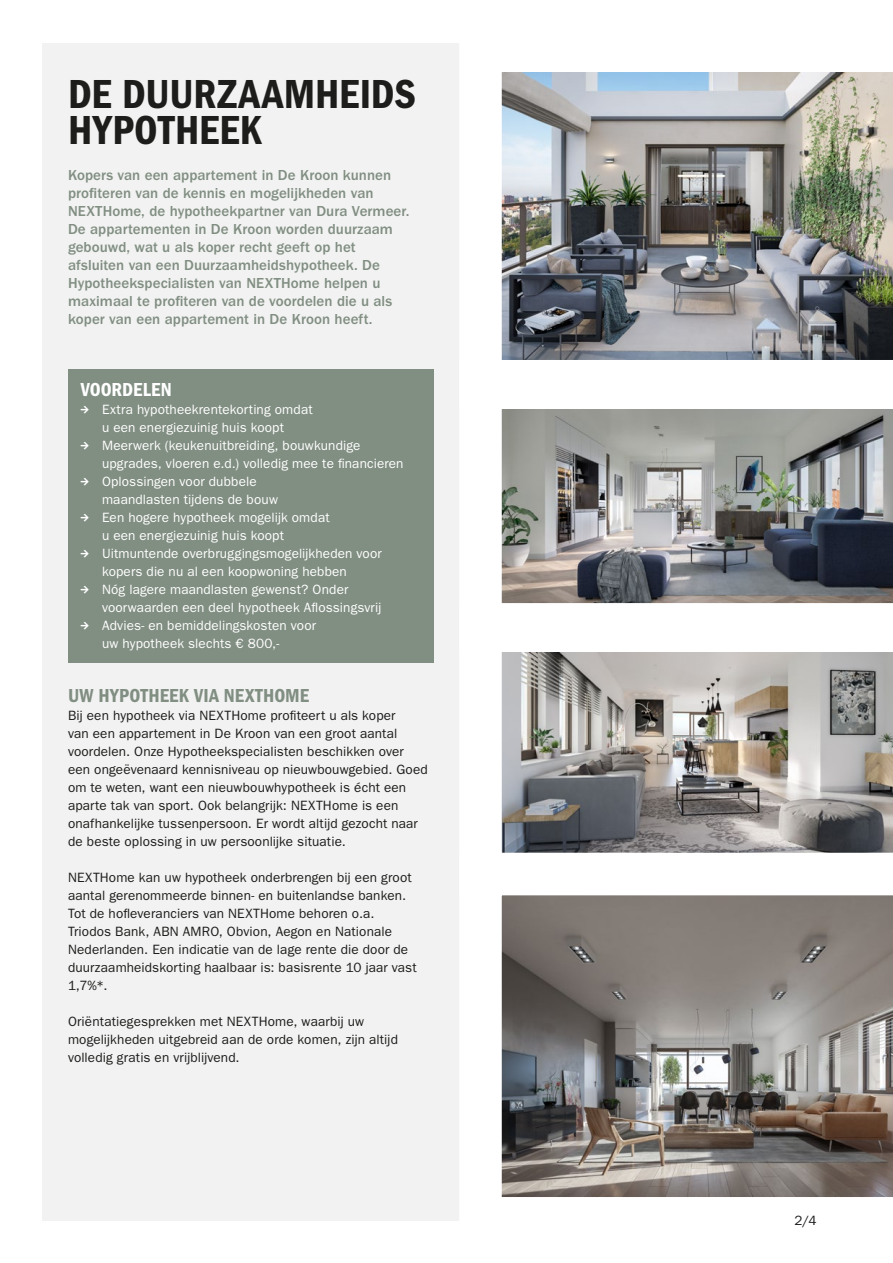
<style>
.page{position:relative;width:893px;height:1263px;background:#fff}
.page>*{position:absolute;margin:0;border:0;box-sizing:border-box;transform-origin:0 0}
.t1{font:42px/36px "ITC Franklin Gothic Std Dm Cd";letter-spacing:.005em;color:#1d1d1b}
.t2{font:19.5px "ITC Franklin Gothic Std Dm Cd";letter-spacing:.015em;color:#818e82}
.t3{font:19.5px "ITC Franklin Gothic Std Dm Cd";color:#fff}
.t4{font:500 15px/18px "ITC Franklin Gothic Std";letter-spacing:.005em;color:#818e82}
.t5{font:13.5px/18px "ITC Franklin Gothic Std";letter-spacing:.01em;color:#1d1d1b}
.t6{font:13.5px/18px "ITC Franklin Gothic Std";letter-spacing:.01em;color:#fff}
</style>
<div class="page">
<div style="left:43px;top:43px;width:807px;height:1177px;background:#f1f2f1"></div>
<img style="left:460px;top:43px;width:433px;height:317px">
<svg style="left:459px;top:360px;width:434px;height:243px"></svg>
<svg style="left:459px;top:603px;width:434px;height:250px"></svg>
<svg style="left:459px;top:853px;width:434px;height:367px"></svg>
<div style="left:68px;top:370px;width:366px;height:42px;background:#818e82"></div>
<div style="left:68px;top:392px;width:366px;height:54px;background:#818e82"></div>
<div style="left:68px;top:428px;width:366px;height:54px;background:#818e82"></div>
<div style="left:68px;top:464px;width:366px;height:54px;background:#818e82"></div>
<div style="left:68px;top:500px;width:366px;height:54px;background:#818e82"></div>
<div style="left:68px;top:536px;width:366px;height:54px;background:#818e82"></div>
<div style="left:68px;top:572px;width:366px;height:54px;background:#818e82"></div>
<div style="left:68px;top:608px;width:366px;height:54px;background:#818e82"></div>
<h1 class="t1" style="left:68px;top:76px;width:349px">DE DUURZAAMHEIDS<br>HYPOTHEEK</h1>
<p class="t4" style="left:68px;top:166px;width:343px">Kopers van een appartement in De Kroon kunnen profiteren van de kennis en mogelijkheden van NEXTHome, de hypotheekpartner van Dura Vermeer.<br>De appartementen in De Kroon worden duurzaam gebouwd, wat u als koper recht geeft op het afsluiten van een Duurzaamheidshypotheek. De Hypotheekspecialisten van NEXTHome helpen u maximaal te profiteren van de voordelen die u als koper van een appartement in De Kroon heeft.</p>
<h2 class="t3" style="left:81px;top:378px;width:92px">VOORDELEN</h2>
<p class="t6" style="left:102px;top:401px;width:303px">Extra hypotheekrentekorting omdat<br>u een energiezuinig huis koopt<br>Meerwerk (keukenuitbreiding, bouwkundige upgrades, vloeren e.d.) volledig mee te financieren Oplossingen voor dubbele<br>maandlasten tijdens de bouw<br>Een hogere hypotheek mogelijk omdat<br>u een energiezuinig huis koopt<br>Uitmuntende overbruggingsmogelijkheden voor kopers die nu al een koopwoning hebben<br>Nóg lagere maandlasten gewenst? Onder voorwaarden een deel hypotheek Aflossingsvrij Advies- en bemiddelingskosten voor<br>uw hypotheek slechts € 800,-</p>
<h2 class="t2" style="left:68px;top:684px;width:243px">UW HYPOTHEEK VIA NEXTHOME</h2>
<p class="t5" style="left:68px;top:707px;width:361px">Bij een hypotheek via NEXTHome profiteert u als koper<br>van een appartement in De Kroon van een groot aantal voordelen. Onze Hypotheekspecialisten beschikken over een ongeëvenaard kennisniveau op nieuwbouwgebied. Goed om te weten, want een nieuwbouwhypotheek is écht een aparte tak van sport. Ook belangrijk: NEXTHome is een onafhankelijke tussenpersoon. Er wordt altijd gezocht naar de beste oplossing in uw persoonlijke situatie.</p>
<p class="t5" style="left:68px;top:868px;width:350px">NEXTHome kan uw hypotheek onderbrengen bij een groot aantal gerenommeerde binnen- en buitenlandse banken.<br>Tot de hofleveranciers van NEXTHome behoren o.a.<br>Triodos Bank, ABN AMRO, Obvion, Aegon en Nationale Nederlanden. Een indicatie van de lage rente die door de duurzaamheidskorting haalbaar is: basisrente 10 jaar vast 1,7%*.</p>
<p class="t5" style="left:68px;top:1012px;width:331px">Oriëntatiegesprekken met NEXTHome, waarbij uw mogelijkheden uitgebreid aan de orde komen, zijn altijd volledig gratis en vrijblijvend.</p>
<p class="t5" style="left:794px;top:1212px;width:23px">2/4</p>
</div>
